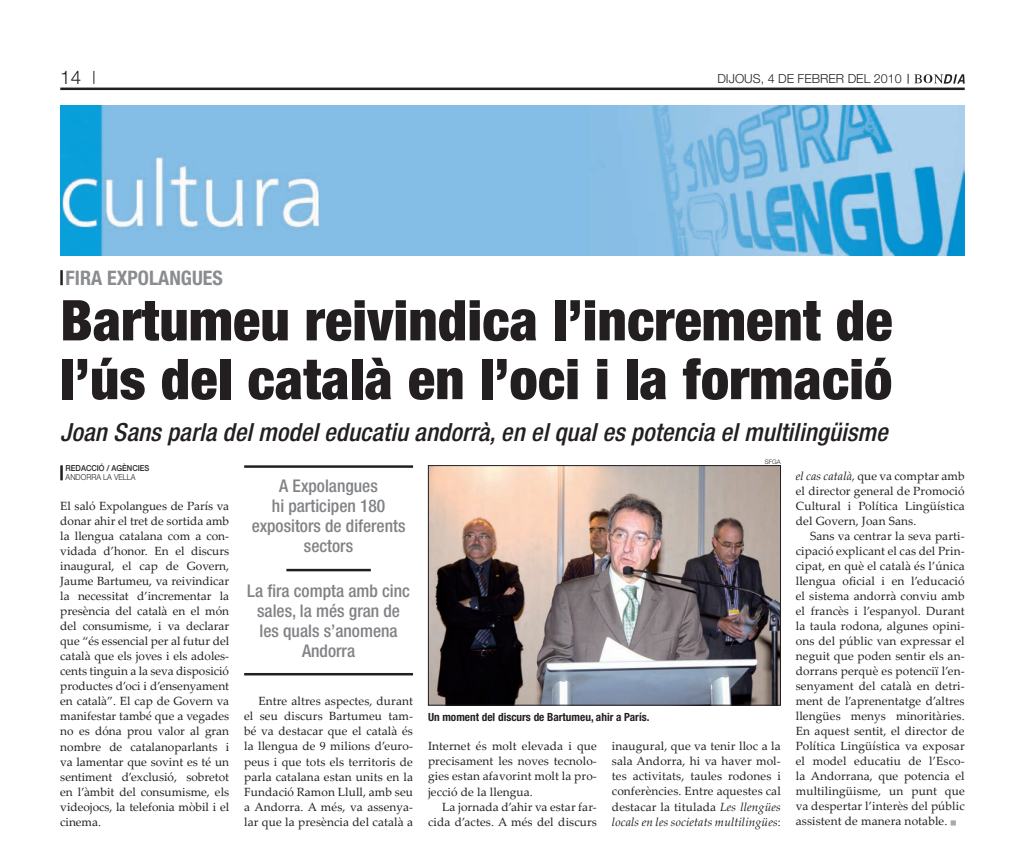
<style>
.page{position:relative;width:1025px;height:851px;background:#fff}
.page>*{position:absolute;margin:0;border:0;box-sizing:border-box;transform-origin:0 0}
.t1{font:900 condensed 56.25px/58.8px "Helvetica Neue LT Std";letter-spacing:.005em;color:#231f20}
.t2{font:italic 500 condensed 25px "Helvetica Neue LT Std";letter-spacing:.005em;color:#231f20}
.t3{font:700 condensed 20px "Helvetica Neue LT Std";color:#8a8c8f}
.t4{font:300 18.75px "Helvetica Neue LT Std";color:#231f20}
.t5{font:500 condensed 17.5px/20px "Helvetica Neue LT Std";color:#808285;text-align:center}
.t6{font:300 12.5px "Helvetica Neue LT Std";color:#231f20}
.t7{font:11.88px/15px "Palatino Linotype";letter-spacing:.01em;color:#231f20;text-align:justify}
.t8{font:700 condensed 11.25px "Helvetica Neue LT Std";color:#231f20}
.t9{font:500 8.25px "Helvetica Neue LT Std";color:#231f20;scale:.91 1}
.t10{font:300 8.25px "Helvetica Neue LT Std";color:#231f20;scale:.91 1}
.t11{font:300 6.25px "Helvetica Neue LT Std";color:#231f20}
.s1{font-style:italic}
</style>
<div class="page">
<hr style="left:60px;top:87px;width:904px;height:3px;background:#231f20">
<svg style="left:93px;top:71px;width:1px;height:13px"></svg>
<svg style="left:907px;top:74px;width:57px;height:10px"></svg>
<img style="left:60px;top:105px;width:904px;height:150px">
<svg style="left:950px;top:820px;width:5px;height:5px"></svg>
<hr style="left:60px;top:465px;width:3px;height:15px;background:#231f20">
<hr style="left:60px;top:270px;width:3px;height:15px;background:#231f20">
<img style="left:430px;top:467px;width:348px;height:236px">
<div style="left:428px;top:465px;width:352px;height:240px;border:1px solid #231f20"></div>
<hr style="left:244px;top:465px;width:169px;height:2px;background:#231f20">
<hr style="left:286px;top:568px;width:84px;height:3px;background:#231f20">
<hr style="left:244px;top:672px;width:169px;height:3px;background:#231f20">
<h3 class="t4" style="left:60px;top:66px;width:22px">14</h3>
<p class="t6" style="left:717px;top:71px;width:186px">DIJOUS, 4 DE FEBRER DEL 2010</p>
<h3 class="t3" style="left:66px;top:265px;width:159px">fira expolangues</h3>
<h1 class="t1" style="left:60px;top:290px;width:833px">Bartumeu reivindica l’increment de l’ús del català en l’oci i la formació</h1>
<h2 class="t2" style="left:60px;top:417px;width:828px">Joan Sans parla del model educatiu andorrà, en el qual es potencia el multilingüisme</h2>
<p class="t11" style="left:764px;top:458px;width:17px">SFGA</p>
<p class="t9" style="left:66px;top:463px;width:94px">REDACCIÓ / AGÈNCIES</p>
<p class="t10" style="left:66px;top:472px;width:79px">ANDORRA LA VELLA</p>
<p class="t7" style="left:795px;top:468px;width:170px"><span class="s1">el cas català,</span> que va comptar amb el director general de Promoció Cultural i Política Lingüística del Govern, Joan Sans.</p>
<p class="t7" style="left:795px;top:528px;width:170px;text-indent:14px">Sans va centrar la seva parti&shy;cipació explicant el cas del Prin&shy;cipat, en què el català és l’única llengua oficial i en l’educació el sistema andorrà conviu amb el francès i l’espanyol. Durant la taula rodona, algunes opini&shy;ons del públic van expressar el neguit que poden sentir els an&shy;dorrans perquè es potenciï l’en&shy;senyament del català en detri&shy;ment de l’aprenentatge d’altres llengües menys minoritàries.<br>En aquest sentit, el director de Política Lingüística va exposar el model educatiu de l’Esco&shy;la Andorrana, que potencia el multilingüisme, un punt que va despertar l’interès del públic assistent de manera notable.</p>
<h3 class="t5" style="left:251px;top:475px;width:155px">A Expolangues<br>hi participen 180 expositors de diferents sectors</h3>
<h3 class="t5" style="left:247px;top:580px;width:164px">La fira compta amb cinc sales, la més gran de les quals s’anomena<br>Andorra</h3>
<p class="t7" style="left:60px;top:498px;width:170px">El saló Expolangues de París va donar ahir el tret de sortida amb la llengua catalana com a con&shy;vidada d’honor. En el discurs inaugural, el cap de Govern, Jaume Bartumeu, va reivindicar la necessitat d’incrementar la presència del català en el món del consumisme, i va declarar que “és essencial per al futur del català que els joves i els adoles&shy;cents tinguin a la seva disposició productes d’oci i d’ensenyament en català”. El cap de Govern va manifestar també que a vegades no es dóna prou valor al gran nombre de catalanoparlants i va lamentar que sovint es té un sentiment d’exclusió, sobretot en l’àmbit del consumisme, els videojocs, la telefonia mòbil i el cinema.</p>
<p class="t7" style="left:244px;top:693px;width:170px;text-indent:14px">Entre altres aspectes, durant el seu discurs Bartumeu tam&shy;bé va destacar que el català és la llengua de 9 milions d’euro&shy;peus i que tots els territoris de parla catalana estan units en la Fundació Ramon Llull, amb seu a Andorra. A més, va assenya&shy;lar que la presència del català a</p>
<p class="t8" style="left:428px;top:709px;width:223px">Un moment del discurs de Bartumeu, ahir a París.</p>
<p class="t7" style="left:428px;top:738px;width:170px">Internet és molt elevada i que precisament les noves tecnolo&shy;gies estan afavorint molt la pro&shy;jecció de la llengua.</p>
<p class="t7" style="left:428px;top:798px;width:170px;text-align:right">La jornada d’ahir va estar far&shy;cida d’actes. A més del discurs</p>
<p class="t7" style="left:611px;top:738px;width:170px">inaugural, que va tenir lloc a la sala Andorra, hi va haver mol&shy;tes activitats, taules rodones i conferències. Entre aquestes cal destacar la titulada <span class="s1">Les llengües locals en les societats multilingües</span>:</p>
</div>
